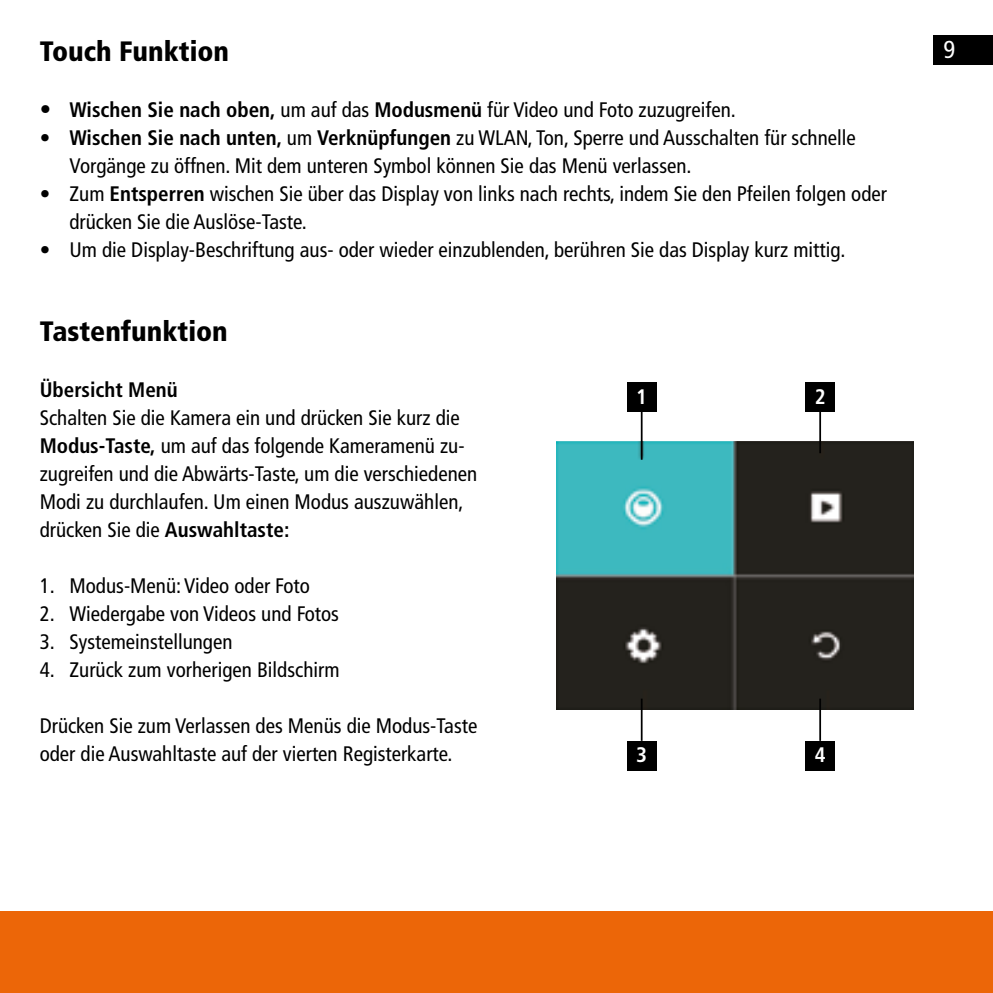
<style>
.page{position:relative;width:993px;height:993px;background:#fff}
.page>*{position:absolute;margin:0;border:0;box-sizing:border-box;transform-origin:0 0}
.t1{font:900 condensed 28px "Frutiger LT";color:#000}
.t2{font:condensed 24.5px "Frutiger LT";color:#fff}
.t3{font:condensed 21px/28px "Frutiger LT";color:#000}
.t4{font:700 condensed 21px "Frutiger LT";color:#000}
.t5{font:700 condensed 21px "Frutiger LT";color:#fff}
.s1{font-size:22.75px}
.s2{font-weight:700}
</style>
<div class="page">
<div style="left:0;top:910px;width:992px;height:82px;background:#ec6608"></div>
<div style="left:933px;top:35px;width:59px;height:29px;background:#000"></div>
<img style="left:556px;top:441px;width:357px;height:268px">
<div style="left:626px;top:382px;width:30px;height:30px;background:#000"></div>
<div style="left:626px;top:740px;width:30px;height:30px;background:#000"></div>
<div style="left:805px;top:382px;width:29px;height:30px;background:#000"></div>
<div style="left:805px;top:740px;width:29px;height:30px;background:#000"></div>
<hr style="left:640px;top:698px;width:2px;height:42px;background:#000">
<hr style="left:640px;top:411px;width:2px;height:48px;background:#000">
<hr style="left:819px;top:698px;width:1px;height:42px;background:#000">
<hr style="left:819px;top:411px;width:1px;height:42px;background:#000">
<h1 class="t1" style="left:40px;top:34px;width:191px">Touch Funktion</h1>
<p class="t2" style="left:943px;top:35px;width:13px">9</p>
<p class="t3" style="left:40px;top:96px;width:694px"><span class="s1">•</span> <span class="s2">Wischen Sie nach oben,</span> um auf das <span class="s2">Modusmenü</span> für Video und Foto zuzugreifen.</p>
<p class="t3" style="left:69px;top:124px;width:787px;text-indent:-30px">• <span class="s2">Wischen Sie nach unten,</span> um <span class="s2">Verknüpfungen</span> zu WLAN, Ton, Sperre und Ausschalten für schnelle<br>Vorgänge zu öffnen. Mit dem unteren Symbol können Sie das Menü verlassen.</p>
<p class="t3" style="left:69px;top:180px;width:818px;text-indent:-30px">• Zum <span class="s2">Entsperren</span> wischen Sie über das Display von links nach rechts, indem Sie den Pfeilen folgen oder drücken Sie die Auslöse-Taste.</p>
<p class="t3" style="left:40px;top:236px;width:804px">• Um die Display-Beschriftung aus- oder wieder einzublenden, berühren Sie das Display kurz mittig.</p>
<h1 class="t1" style="left:40px;top:314px;width:189px">Tastenfunktion</h1>
<p class="t4" style="left:40px;top:377px;width:139px">Übersicht Menü</p>
<p class="t3" style="left:40px;top:404px;width:439px">Schalten Sie die Kamera ein und drücken Sie kurz die <span class="s2">Modus-Taste,</span> um auf das folgende Kameramenü zu&shy;zugreifen und die Abwärts-Taste, um die verschiedenen Modi zu durchlaufen. Um einen Modus auszuwählen, drücken Sie die <span class="s2">Auswahltaste:</span></p>
<p class="t3" style="left:40px;top:572px;width:272px">1. Modus-Menü: Video oder Foto</p>
<p class="t3" style="left:40px;top:600px;width:301px">2. Wiedergabe von Videos und Fotos</p>
<p class="t3" style="left:40px;top:628px;width:194px">3. Systemeinstellungen</p>
<p class="t3" style="left:40px;top:656px;width:301px">4. Zurück zum vorherigen Bildschirm</p>
<p class="t3" style="left:40px;top:712px;width:439px">Drücken Sie zum Verlassen des Menüs die Modus-Taste oder die Auswahltaste auf der vierten Registerkarte.</p>
<p class="t5" style="left:636px;top:384px;width:12px">1</p>
<p class="t5" style="left:636px;top:742px;width:12px">3</p>
<p class="t5" style="left:814px;top:384px;width:12px">2</p>
<p class="t5" style="left:814px;top:742px;width:12px">4</p>
</div>
